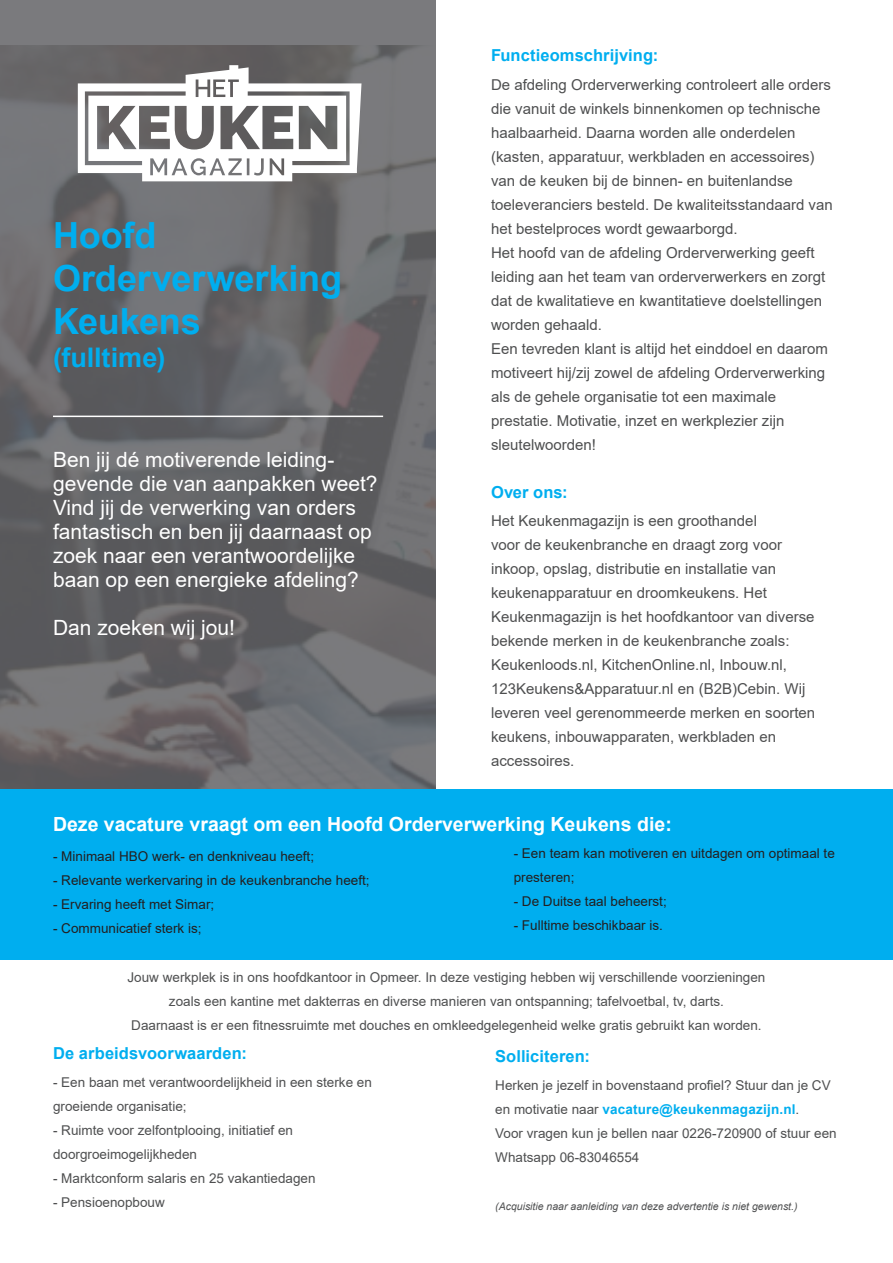
<style>
.page{position:relative;width:893px;height:1263px;background:#fff}
.page>*{position:absolute;margin:0;border:0;box-sizing:border-box;transform-origin:0 0}
.Slogan{font:700 36px/43.2px "Arial";letter-spacing:-.005em;color:#00aeef}
.Slogan-2{font:700 27px "Arial";color:#00aeef}
.t1{font:21px/24px "Arial";color:#fff}
.t2{font:700 19.5px "Arial";color:#fff}
.Box2_Title{font:700 16.5px "Arial";letter-spacing:.005em;color:#00aeef}
.Box2_BT{font:15px/24px "Arial";color:#4e4f50}
.Box2_BT-2{font:13.5px/24px "Arial";color:#4e4f50}
.t3{font:13.5px/24px "Arial";color:#231f20}
.t4{font:italic 10.5px "Arial";color:#4e4f50}
.s1{font-weight:700;color:#00aeef}
</style>
<div class="page">
<svg style="left:0;top:0;width:435px;height:789px;background:#69696b"></svg>
<svg style="left:78px;top:65px;width:283px;height:116px"></svg>
<hr style="left:53px;top:416px;width:330px;height:1px;background:#fff">
<div style="left:0;top:789px;width:893px;height:171px;background:#00aeef"></div>
<p class="Slogan" style="left:53px;top:214px;width:291px">Hoofd<br>Orderverwerking<br>Keukens</p>
<p class="Slogan-2" style="left:53px;top:338px;width:114px">(fulltime)</p>
<p class="t1" style="left:53px;top:448px;width:326px">Ben jij dé motiverende leiding&shy;gevende die van aanpakken weet?<br>Vind jij de verwerking van orders fantastisch en ben jij daarnaast op zoek naar een verantwoordelijke baan op een energieke afdeling?</p>
<p class="t1" style="left:53px;top:616px;width:184px">Dan zoeken wij jou!</p>
<p class="Box2_Title" style="left:491px;top:44px;width:169px">Functieomschrijving:</p>
<p class="Box2_BT" style="left:491px;top:72px;width:343px">De afdeling Orderverwerking controleert alle orders die vanuit de winkels binnenkomen op technische haalbaarheid. Daarna worden alle onderdelen (kasten, apparatuur, werkbladen en accessoires) van de keuken bij de binnen- en buitenlandse toeleveranciers besteld. De kwaliteitsstandaard van het bestelproces wordt gewaarborgd.</p>
<p class="Box2_BT" style="left:491px;top:240px;width:336px">Het hoofd van de afdeling Orderverwerking geeft leiding aan het team van orderverwerkers en zorgt dat de kwalitatieve en kwantitatieve doelstellingen worden gehaald.</p>
<p class="Box2_BT" style="left:491px;top:336px;width:338px">Een tevreden klant is altijd het einddoel en daarom motiveert hij/zij zowel de afdeling Orderverwerking als de gehele organisatie tot een maximale prestatie. Motivatie, inzet en werkplezier zijn sleutelwoorden!</p>
<p class="Box2_Title" style="left:491px;top:480px;width:78px">Over ons:</p>
<p class="Box2_BT" style="left:491px;top:509px;width:326px">Het Keukenmagazijn is een groothandel<br>voor de keukenbranche en draagt zorg voor inkoop, opslag, distributie en installatie van keukenapparatuur en droomkeukens. Het Keukenmagazijn is het hoofdkantoor van diverse bekende merken in de keukenbranche zoals:<br>Keukenloods.nl, KitchenOnline.nl, Inbouw.nl, 123Keukens&amp;Apparatuur.nl en (B2B)Cebin. Wij leveren veel gerenommeerde merken en soorten keukens, inbouwapparaten, werkbladen en accessoires.</p>
<p class="t2" style="left:53px;top:810px;width:620px">Deze vacature vraagt om een Hoofd Orderverwerking Keukens die:</p>
<p class="t3" style="left:53px;top:844px;width:263px">- Minimaal HBO werk- en denkniveau heeft;</p>
<p class="t3" style="left:53px;top:868px;width:318px">- Relevante werkervaring in de keukenbranche heeft;</p>
<p class="t3" style="left:53px;top:892px;width:163px">- Ervaring heeft met Simar;</p>
<p class="t3" style="left:53px;top:916px;width:150px">- Communicatief sterk is;</p>
<p class="t3" style="left:514px;top:841px;width:323px">- Een team kan motiveren en uitdagen om optimaal te presteren;</p>
<p class="t3" style="left:514px;top:889px;width:155px">- De Duitse taal beheerst;</p>
<p class="t3" style="left:514px;top:913px;width:151px">- Fulltime beschikbaar is.</p>
<p class="Box2_BT-2" style="left:128px;top:965px;width:639px;text-align:center">Jouw werkplek is in ons hoofdkantoor in Opmeer. In deze vestiging hebben wij verschillende voorzieningen zoals een kantine met dakterras en diverse manieren van ontspanning; tafelvoetbal, tv, darts.<br>Daarnaast is er een fitnessruimte met douches en omkleedgelegenheid welke gratis gebruikt kan worden.</p>
<p class="Box2_Title" style="left:53px;top:1041px;width:196px">De arbeidsvoorwaarden:</p>
<p class="Box2_BT-2" style="left:53px;top:1070px;width:320px">- Een baan met verantwoordelijkheid in een sterke en groeiende organisatie;</p>
<p class="Box2_BT-2" style="left:53px;top:1118px;width:242px">- Ruimte voor zelfontplooing, initiatief en doorgroeimogelijkheden</p>
<p class="Box2_BT-2" style="left:53px;top:1166px;width:264px">- Marktconform salaris en 25 vakantiedagen</p>
<p class="Box2_BT-2" style="left:53px;top:1190px;width:113px">- Pensioenopbouw</p>
<p class="Box2_Title" style="left:495px;top:1044px;width:96px">Solliciteren:</p>
<p class="Box2_BT-2" style="left:495px;top:1073px;width:337px">Herken je jezelf in bovenstaand profiel? Stuur dan je CV en motivatie naar <span class="s1">vacature@keukenmagazijn.nl</span>.</p>
<p class="Box2_BT-2" style="left:495px;top:1121px;width:343px">Voor vragen kun je bellen naar 0226-720900 of stuur een<br>Whatsapp 06-83046554</p>
<p class="t4" style="left:495px;top:1199px;width:304px">(Acquisitie naar aanleiding van deze advertentie is niet gewenst.)</p>
</div>
